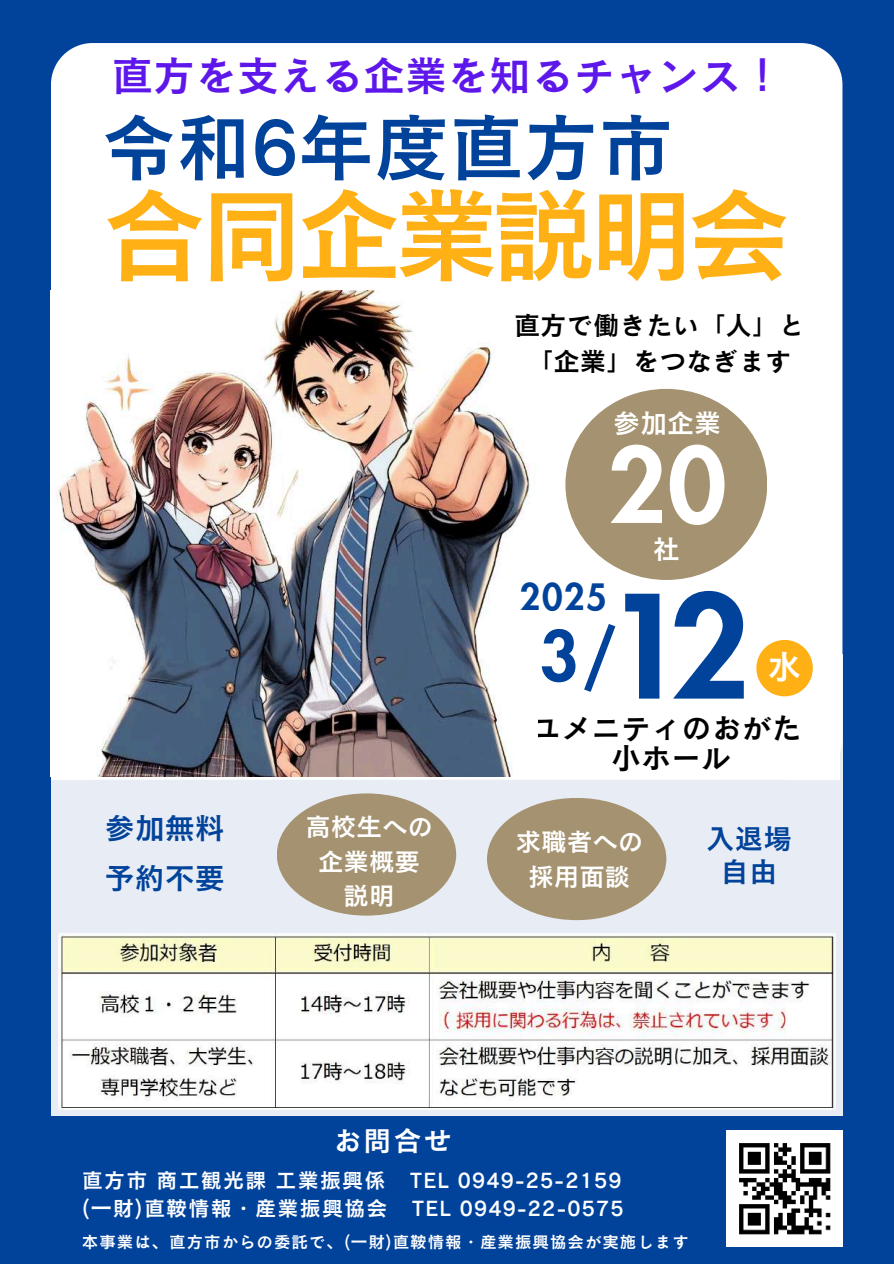
<style>
.page{position:relative;width:894px;height:1264px;background:#fff}
.page>*{position:absolute;margin:0;border:0;box-sizing:border-box;transform-origin:0 0}
.t1{font:800 139.05px "Futura LT Pro";color:#01439b}
.t2{font:105px "Canva Cezanne Pro N DB";letter-spacing:-.075em;color:#ffb015}
.t3{font:800 101.25px "Futura LT Pro";color:#fff}
.t4{font:75px "Canva Cezanne Pro N DB";color:#01439b}
.t5{font:800 67.2px "Futura LT Pro";color:#01439b}
.t6{font:42px "Canva Cezanne Pro N DB";color:#5e17eb}
.t7{font:800 35.55px "Futura LT Pro";color:#01439b}
.t8{font:34.05px "Canva Cezanne Pro N DB";color:#fff}
.t9{font:30px/30.3px "Canva Cezanne Pro N DB";color:#000;text-align:center}
.t10{font:30px/50.7px "Canva Cezanne Pro N DB";color:#01439b}
.t11{font:28.5px/33.8px "Canva Cezanne Pro N DB";color:#01439b;text-align:center}
.t12{font:28.5px "Canva Cezanne Pro N DB";color:#fff}
.t13{font:27px "Canva Cezanne Pro N DB";color:#fff}
.t14{font:26.4px/36px "Canva Cezanne Pro N DB";color:#000;text-align:center}
.t15{font:25.5px/34.8px "Canva Cezanne Pro N DB";color:#fff;text-align:center}
.t16{font:24.9px "Canva Cezanne Pro N DB";color:#fff}
.t17{font:21px/28.8px "Canva Cezanne Pro N DB";letter-spacing:.06em;color:#fff}
.t18{font:16.5px "Canva Cezanne Pro N DB";letter-spacing:.06em;color:#fff}
</style>
<div class="page">
<div style="left:0;top:0;width:893px;height:1263px;background:#01439b"></div>
<div style="left:51px;top:654px;width:791px;height:461px;background:#e8ecf4"></div>
<div style="left:51px;top:43px;width:791px;height:736px;background:#fff;border-radius:42px"></div>
<img style="left:726px;top:1130px;width:116px;height:115px">
<div style="left:487px;top:798px;width:179px;height:122px;background:#a49270;border-radius:50%"></div>
<div style="left:277px;top:793px;width:179px;height:122px;background:#a49270;border-radius:50%"></div>
<div style="left:785px;top:728px;width:54px;height:51px;background:#fff"></div>
<div style="left:565px;top:389px;width:201px;height:191px;background:#a49270;border-radius:50%"></div>
<div style="left:51px;top:735px;width:42px;height:44px;background:#fff"></div>
<img style="left:57px;top:290px;width:473px;height:486px">
<div style="left:756px;top:640px;width:56px;height:56px;background:#ffb015;border-radius:50%"></div>
<img style="left:58px;top:933px;width:776px;height:176px">
<h3 class="t6" style="left:111px;top:54px;width:673px">直方を支える企業を知るチャンス！</h3>
<h3 class="t4" style="left:101px;top:109px;width:573px">令和6年度直方市</h3>
<h2 class="t2" style="left:102px;top:181px;width:690px">合同企業説明会</h2>
<p class="t14" style="left:513px;top:307px;width:293px">直方で働きたい「人」と「企業」をつなぎます</p>
<p class="t13" style="left:613px;top:409px;width:109px">参加企業</p>
<h3 class="t3" style="left:607px;top:439px;width:120px">20</h3>
<p class="t13" style="left:652px;top:535px;width:28px">社</p>
<h1 class="t1" style="left:605px;top:584px;width:146px">12</h1>
<p class="t16" style="left:706px;top:414px;width:26px">社</p>
<h3 class="t7" style="left:519px;top:581px;width:88px">2025</h3>
<h3 class="t5" style="left:539px;top:625px;width:80px">3/</h3>
<h3 class="t8" style="left:767px;top:648px;width:32px">水</h3>
<h3 class="t10" style="left:105px;top:802px;width:121px">参加無料予約不要</h3>
<p class="t15" style="left:305px;top:808px;width:129px">高校生への企業概要説明</p>
<h3 class="t9" style="left:531px;top:712px;width:271px">ユメニティのおがた小ホール</h3>
<p class="t15" style="left:515px;top:824px;width:129px">求職者への採用面談</p>
<h3 class="t11" style="left:706px;top:821px;width:87px">入退場自由</h3>
<h3 class="t12" style="left:333px;top:1125px;width:121px">お問合せ</h3>
<p class="t17" style="left:82px;top:1165px;width:543px">直方市商工観光課工業振興係 TEL 0949-25-2159 (一財)直鞍情報・産業振興協会 TEL 0949-22-0575</p>
<p class="t18" style="left:82px;top:1233px;width:608px">本事業は、直方市からの委託で、(一財)直鞍情報・産業振興協会が実施します</p>
</div>
